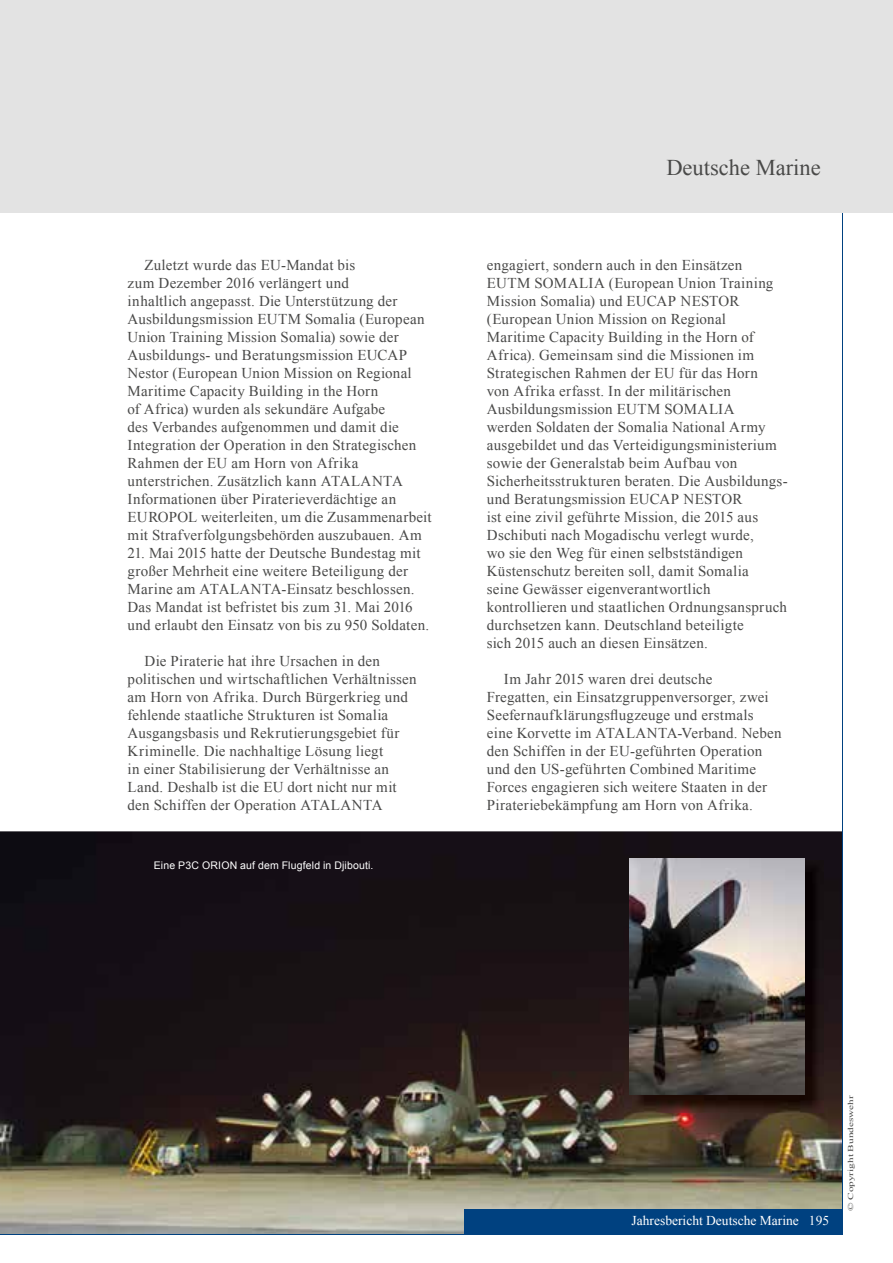
<style>
.page{position:relative;width:893px;height:1263px;background:#fff}
.page>*{position:absolute;margin:0;border:0;box-sizing:border-box;transform-origin:0 0}
.t1{font:22.5px "Times New Roman";color:#494948}
.t2{font:15px/18px "Times New Roman";letter-spacing:.015em;color:#494948}
.t3{font:13.5px "Times New Roman";color:#fff}
.t4{font:10.5px "Arial";letter-spacing:.015em;color:#fff}
.t5{font:7.5px "Times New Roman";color:#494948;scale:1.5 1}
</style>
<div class="page">
<img style="left:0;top:831px;width:842px;height:403px">
<img style="left:632px;top:861px;width:191px;height:252px">
<img style="left:630px;top:858px;width:175px;height:236px">
<hr style="left:842px;top:204px;width:1px;height:1007px;background:#004180">
<div style="left:0;top:0;width:893px;height:213px;background:#e3e3e3"></div>
<hr style="left:0;top:1234px;width:544px;height:1px;background:#004180">
<div style="left:465px;top:1209px;width:378px;height:26px;background:#004180"></div>
<p class="t2" style="left:128px;top:256px;width:306px;text-indent:17px">Zuletzt wurde das EU-Mandat bis<br>zum Dezember 2016 verlängert und<br>inhaltlich angepasst. Die Unterstützung der Ausbildungsmission EUTM Somalia (European Union Training Mission Somalia) sowie der Ausbildungs- und Beratungsmission EUCAP Nestor (European Union Mission on Regional Maritime Capacity Building in the Horn<br>of Africa) wurden als sekundäre Aufgabe<br>des Verbandes aufgenommen und damit die Integration der Operation in den Strategischen Rahmen der EU am Horn von Afrika unterstrichen. Zusätzlich kann ATALANTA Informationen über Piraterieverdächtige an EUROPOL weiterleiten, um die Zusammenarbeit mit Strafverfolgungsbehörden auszubauen. Am</p>
<p class="t2" style="left:128px;top:544px;width:303px">21. Mai 2015 hatte der Deutsche Bundestag mit großer Mehrheit eine weitere Beteiligung der Marine am ATALANTA-Einsatz beschlossen.<br>Das Mandat ist befristet bis zum 31. Mai 2016 und erlaubt den Einsatz von bis zu 950 Soldaten.</p>
<p class="t2" style="left:128px;top:652px;width:291px;text-indent:17px">Die Piraterie hat ihre Ursachen in den politischen und wirtschaftlichen Verhältnissen am Horn von Afrika. Durch Bürgerkrieg und fehlende staatliche Strukturen ist Somalia Ausgangsbasis und Rekrutierungsgebiet für Kriminelle. Die nachhaltige Lösung liegt<br>in einer Stabilisierung der Verhältnisse an Land. Deshalb ist die EU dort nicht nur mit den Schiffen der Operation ATALANTA</p>
<p class="t4" style="left:154px;top:858px;width:221px">Eine P3C ORION auf dem Flugfeld in Djibouti.</p>
<h1 class="t1" style="left:666px;top:152px;width:156px">Deutsche Marine</h1>
<p class="t2" style="left:487px;top:256px;width:302px">engagiert, sondern auch in den Einsätzen EUTM SOMALIA (European Union Training Mission Somalia) und EUCAP NESTOR (European Union Mission on Regional Maritime Capacity Building in the Horn of Africa). Gemeinsam sind die Missionen im Strategischen Rahmen der EU für das Horn<br>von Afrika erfasst. In der militärischen Ausbildungsmission EUTM SOMALIA<br>werden Soldaten der Somalia National Army ausgebildet und das Verteidigungsministerium sowie der Generalstab beim Aufbau von Sicherheitsstrukturen beraten. Die Ausbildungs&shy;und Beratungsmission EUCAP NESTOR<br>ist eine zivil geführte Mission, die 2015 aus Dschibuti nach Mogadischu verlegt wurde,<br>wo sie den Weg für einen selbstständigen Küstenschutz bereiten soll, damit Somalia<br>seine Gewässer eigenverantwortlich kontrollieren und staatlichen Ordnungsanspruch durchsetzen kann. Deutschland beteiligte<br>sich 2015 auch an diesen Einsätzen.</p>
<p class="t2" style="left:487px;top:670px;width:296px;text-indent:17px">Im Jahr 2015 waren drei deutsche<br>Fregatten, ein Einsatzgruppenversorger, zwei Seefernaufklärungsflugzeuge und erstmals eine Korvette im ATALANTA-Verband. Neben den Schiffen in der EU-geführten Operation und den US-geführten Combined Maritime Forces engagieren sich weitere Staaten in der Pirateriebekämpfung am Horn von Afrika.</p>
<p class="t3" style="left:632px;top:1211px;width:199px">Jahresbericht Deutsche Marine 195</p>
<p class="t5" style="left:845px;top:1211px;width:79px;rotate:-90deg">© Copyright Bundeswehr</p>
</div>
